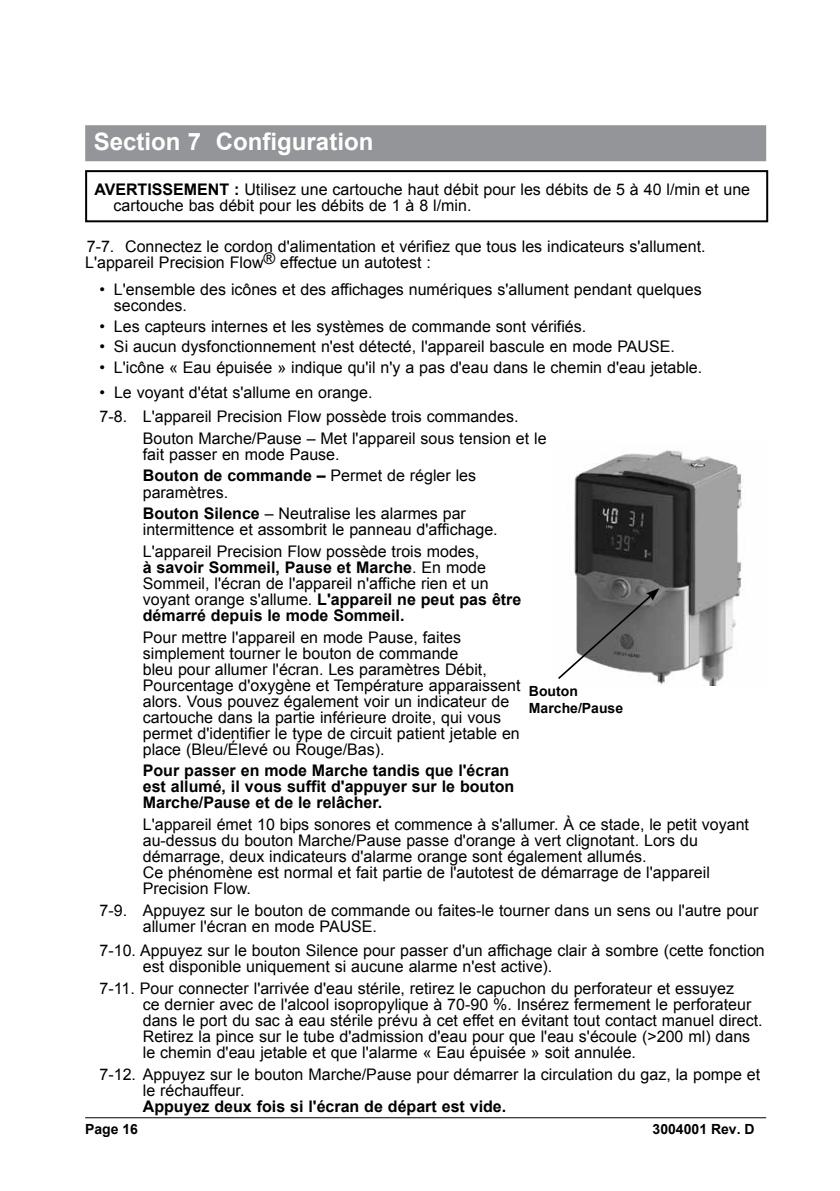
<style>
.page{position:relative;width:840px;height:1191px;background:#fff}
.page>*{position:absolute;margin:0;border:0;box-sizing:border-box;transform-origin:0 0}
.t1{font:700 24px "Arial";color:#fff}
.t2{font:16px/16px "Arial";color:#000}
.t3{font:700 16px/16px "Arial";color:#000}
.t4{font:700 14px/16.8px "Arial";color:#000}
.s1{font-weight:700}
</style>
<div class="page">
<hr style="left:85px;top:1117px;width:680px;height:1px;background:#000">
<div style="left:85px;top:125px;width:680px;height:36px;background:#939598"></div>
<div style="left:85px;top:170px;width:682px;height:52px;border:2px solid #000"></div>
<img style="left:574px;top:450px;width:169px;height:236px">
<svg style="left:558px;top:588px;width:101px;height:93px"></svg>
<h1 class="t1" style="left:94px;top:126px;width:281px">Section 7 Configuration</h1>
<p class="t2" style="left:113px;top:181px;width:637px;text-indent:-19px"><span class="s1">AVERTISSEMENT :</span> Utilisez une cartouche haut débit pour les débits de 5 à 40 l/min et une cartouche bas débit pour les débits de 1 à 8 l/min.</p>
<p class="t2" style="left:85px;top:239px;width:621px">7-7. Connectez le cordon d'alimentation et vérifiez que tous les indicateurs s'allument.<br>L'appareil Precision Flow® effectue un autotest :</p>
<p class="t2" style="left:114px;top:282px;width:589px;text-indent:-14px">• L'ensemble des icônes et des affichages numériques s'allument pendant quelques secondes.</p>
<p class="t2" style="left:99px;top:318px;width:488px">• Les capteurs internes et les systèmes de commande sont vérifiés.</p>
<p class="t2" style="left:99px;top:339px;width:576px">• Si aucun dysfonctionnement n'est détecté, l'appareil bascule en mode PAUSE.</p>
<p class="t2" style="left:99px;top:359px;width:604px">• L'icône « Eau épuisée » indique qu'il n'y a pas d'eau dans le chemin d'eau jetable.</p>
<p class="t2" style="left:99px;top:380px;width:420px;line-height:24.6px">• Le voyant d'état s'allume en orange.<br>7-8. L'appareil Precision Flow possède trois commandes.</p>
<p class="t2" style="left:143px;top:430px;width:405px">Bouton Marche/Pause – Met l'appareil sous tension et le fait passer en mode Pause.</p>
<p class="t2" style="left:143px;top:468px;width:334px"><span class="s1">Bouton de commande –</span> Permet de régler les paramètres.</p>
<p class="t2" style="left:143px;top:506px;width:356px"><span class="s1">Bouton Silence</span> – Neutralise les alarmes par intermittence et assombrit le panneau d'affichage.</p>
<p class="t2" style="left:143px;top:543px;width:380px">L'appareil Precision Flow possède trois modes,<br><span class="s1">à savoir Sommeil, Pause et Marche</span>. En mode Sommeil, l'écran de l'appareil n'affiche rien et un voyant orange s'allume. <span class="s1">L'appareil ne peut pas être démarré depuis le mode Sommeil.</span></p>
<p class="t2" style="left:143px;top:629px;width:379px">Pour mettre l'appareil en mode Pause, faites simplement tourner le bouton de commande<br>bleu pour allumer l'écran. Les paramètres Débit, Pourcentage d'oxygène et Température apparaissent alors. Vous pouvez également voir un indicateur de cartouche dans la partie inférieure droite, qui vous permet d'identifier le type de circuit patient jetable en place (Bleu/Élevé ou Rouge/Bas).</p>
<p class="t3" style="left:143px;top:763px;width:373px">Pour passer en mode Marche tandis que l'écran est allumé, il vous suffit d'appuyer sur le bouton<br>Marche/Pause et de le relâcher.</p>
<p class="t2" style="left:143px;top:816px;width:607px">L'appareil émet 10 bips sonores et commence à s'allumer. À ce stade, le petit voyant au-dessus du bouton Marche/Pause passe d'orange à vert clignotant. Lors du démarrage, deux indicateurs d'alarme orange sont également allumés.<br>Ce phénomène est normal et fait partie de l'autotest de démarrage de l'appareil Precision Flow.</p>
<p class="t2" style="left:143px;top:902px;width:616px;text-indent:-43px">7-9. Appuyez sur le bouton de commande ou faites-le tourner dans un sens ou l'autre pour allumer l'écran en mode PAUSE.</p>
<p class="t2" style="left:143px;top:942px;width:623px;text-indent:-43px">7-10. Appuyez sur le bouton Silence pour passer d'un affichage clair à sombre (cette fonction est disponible uniquement si aucune alarme n'est active).</p>
<p class="t2" style="left:143px;top:980px;width:621px;text-indent:-43px">7-11. Pour connecter l'arrivée d'eau stérile, retirez le capuchon du perforateur et essuyez<br>ce dernier avec de l'alcool isopropylique à 70-90 %. Insérez fermement le perforateur dans le port du sac à eau stérile prévu à cet effet en évitant tout contact manuel direct.<br>Retirez la pince sur le tube d'admission d'eau pour que l'eau s'écoule (&gt;200 ml) dans le chemin d'eau jetable et que l'alarme « Eau épuisée » soit annulée.</p>
<p class="t2" style="left:143px;top:1066px;width:618px;text-indent:-43px">7-12. Appuyez sur le bouton Marche/Pause pour démarrer la circulation du gaz, la pompe et le réchauffeur.</p>
<p class="t3" style="left:143px;top:1098px;width:365px">Appuyez deux fois si l'écran de départ est vide.</p>
<p class="t4" style="left:528px;top:683px;width:96px">Bouton<br>Marche/Pause</p>
<p class="t4" style="left:85px;top:1121px;width:54px">Page 16</p>
</div>
